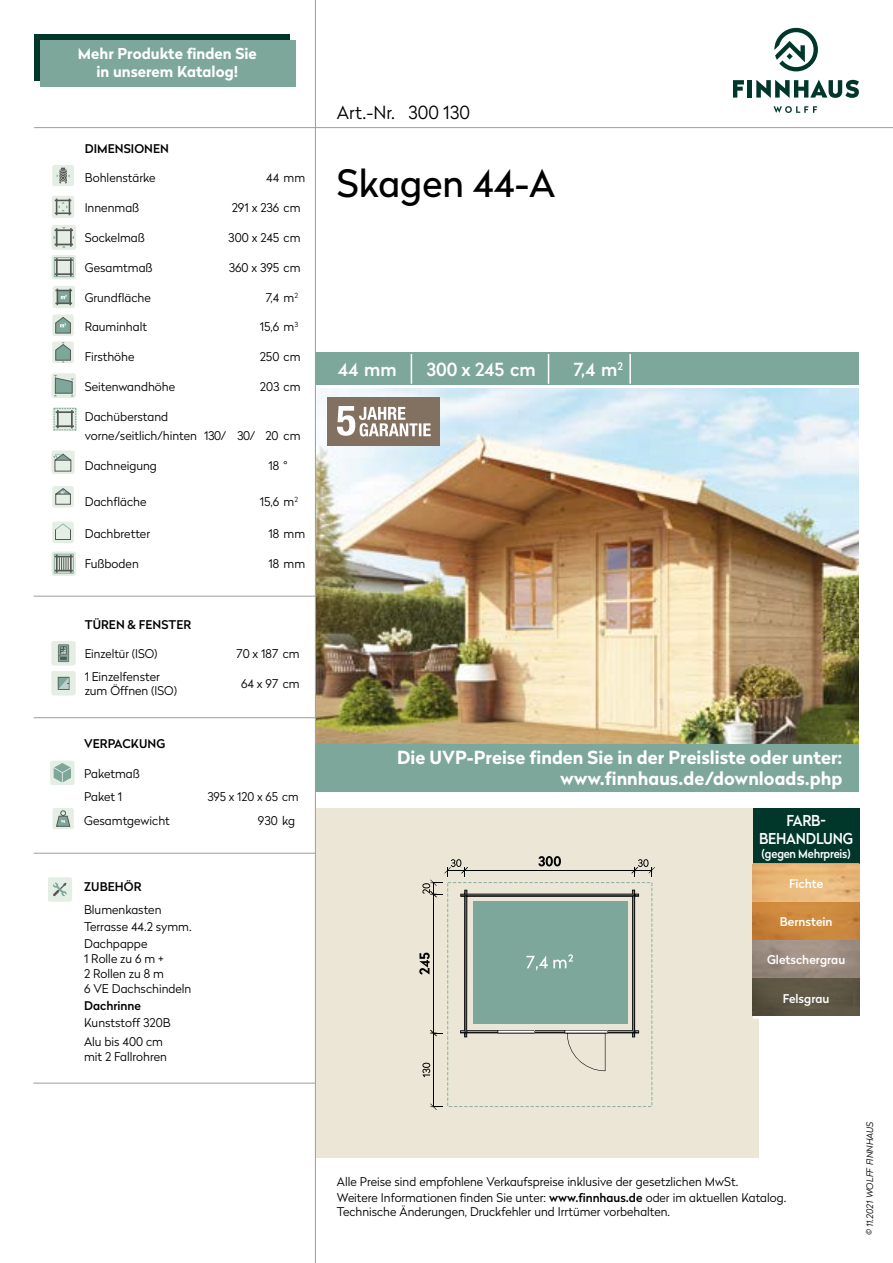
<style>
.page{position:relative;width:893px;height:1263px;background:#fff}
.page>*{position:absolute;margin:0;border:0;box-sizing:border-box;transform-origin:0 0}
.t1{font:37.5px "Radikal";color:#000}
.t2{font:700 18px/21.6px "Radikal";color:#fff;text-align:right}
.t3{font:500 18px "Radikal";color:#fff}
.t4{font:300 18px "Radikal";color:#000}
.t5{font:700 15px/18px "Radikal";color:#fff;text-align:center}
.t6{font:500 15px/18px "Radikal";letter-spacing:-.015em;color:#fff;text-align:center;scale:.93 1}
.t7{font:300 12px/14.4px "Radikal";color:#000}
.t8{font:500 12px "Radikal";letter-spacing:.005em;color:#000}
.t9{font:500 12px "Radikal";color:#fff}
.t10{font:500 12px "Radikal";letter-spacing:-.02em;color:#fff;scale:.93 1}
.t11{font:italic 300 9px "Radikal";color:#000}
.s1{font-weight:500}
</style>
<div class="page">
<div style="left:34px;top:34px;width:255px;height:46px;background:#00372a"></div>
<hr style="left:316px;top:127px;width:577px;height:1px;background:#9d9d9c">
<hr style="left:315px;top:0;width:1px;height:1263px;background:#9d9d9c">
<div style="left:40px;top:41px;width:255px;height:46px;background:#7ea79b"></div>
<div style="left:316px;top:808px;width:442px;height:350px;background:#ebe6d6"></div>
<div style="left:315px;top:352px;width:544px;height:32px;background:#7ea79b"></div>
<img style="left:316px;top:388px;width:543px;height:356px">
<div style="left:328px;top:397px;width:112px;height:48px;background:#827060"></div>
<svg style="left:337px;top:406px;width:94px;height:30px"></svg>
<div style="left:52px;top:641px;width:24px;height:24px;background:#e4eee4;border-radius:3px"></div>
<svg style="left:58px;top:644px;width:11px;height:18px"></svg>
<div style="left:52px;top:671px;width:24px;height:24px;background:#e4eee4;border-radius:3px"></div>
<svg style="left:58px;top:677px;width:12px;height:13px"></svg>
<div style="left:52px;top:165px;width:22px;height:21px;background:#e4eee4;border-radius:2px"></div>
<svg style="left:57px;top:168px;width:13px;height:15px"></svg>
<div style="left:52px;top:196px;width:22px;height:22px;background:#e4eee4;border-radius:2px"></div>
<svg style="left:55px;top:199px;width:16px;height:16px"></svg>
<div style="left:51px;top:225px;width:25px;height:25px;background:#e4eee4;border-radius:3px"></div>
<svg style="left:54px;top:227px;width:20px;height:21px"></svg>
<div style="left:52px;top:255px;width:24px;height:24px;background:linear-gradient(to right,#d0e0d5,#d8e6db);border-radius:3px"></div>
<svg style="left:54px;top:257px;width:20px;height:20px"></svg>
<div style="left:53px;top:286px;width:22px;height:22px;background:#e4eee4;border-radius:2px"></div>
<svg style="left:55px;top:289px;width:17px;height:16px"></svg>
<div style="left:52px;top:314px;width:22px;height:22px;background:#e4eee4;border-radius:2px"></div>
<svg style="left:55px;top:317px;width:16px;height:17px"></svg>
<div style="left:52px;top:342px;width:22px;height:21px;background:#e4eee4;border-radius:2px"></div>
<svg style="left:55px;top:342px;width:16px;height:21px"></svg>
<div style="left:51px;top:373px;width:25px;height:25px;background:#e4eee4;border-radius:3px"></div>
<svg style="left:54px;top:375px;width:20px;height:21px"></svg>
<svg style="left:53px;top:407px;width:24px;height:24px"></svg>
<svg style="left:54px;top:408px;width:23px;height:22px"></svg>
<div style="left:51px;top:451px;width:24px;height:23px;background:#e4eee4;border-radius:2px"></div>
<svg style="left:53px;top:453px;width:19px;height:19px"></svg>
<div style="left:52px;top:486px;width:22px;height:21px;background:#e4eee4;border-radius:2px"></div>
<svg style="left:55px;top:488px;width:16px;height:17px"></svg>
<div style="left:52px;top:522px;width:22px;height:21px;background:#e4eee4;border-radius:2px"></div>
<svg style="left:55px;top:523px;width:16px;height:17px"></svg>
<svg style="left:52px;top:551px;width:24px;height:25px"></svg>
<svg style="left:54px;top:554px;width:20px;height:20px"></svg>
<div style="left:50px;top:761px;width:25px;height:24px;background:#e4eee4;border-radius:3px"></div>
<svg style="left:54px;top:763px;width:17px;height:19px"></svg>
<div style="left:53px;top:808px;width:21px;height:21px;background:#e4eee4;border-radius:2px"></div>
<svg style="left:56px;top:810px;width:15px;height:17px"></svg>
<hr style="left:411px;top:354px;width:1px;height:30px;background:#fff">
<hr style="left:548px;top:354px;width:1px;height:30px;background:#fff">
<hr style="left:629px;top:354px;width:2px;height:30px;background:#fff">
<hr style="left:34px;top:596px;width:282px;height:1px;background:#9d9d9c">
<hr style="left:34px;top:717px;width:282px;height:1px;background:#9d9d9c">
<hr style="left:34px;top:127px;width:281px;height:1px;background:#9d9d9c">
<svg style="left:447px;top:1077px;width:205px;height:30px"></svg>
<hr style="left:433px;top:1033px;width:1px;height:74px;background:#010202">
<svg style="left:430px;top:1103px;width:12px;height:7px"></svg>
<svg style="left:419px;top:856px;width:236px;height:221px"></svg>
<div style="left:48px;top:877px;width:24px;height:24px;background:#e4eee4;border-radius:3px"></div>
<svg style="left:53px;top:883px;width:14px;height:13px"></svg>
<hr style="left:33px;top:1083px;width:282px;height:1px;background:#9d9d9c">
<hr style="left:34px;top:853px;width:282px;height:1px;background:#9d9d9c">
<div style="left:753px;top:808px;width:106px;height:56px;background:#00372a"></div>
<hr style="left:753px;top:863px;width:106px;height:2px;background:#fff">
<hr style="left:753px;top:1016px;width:106px;height:3px;background:#fff">
<img style="left:753px;top:865px;width:106px;height:151px">
<div style="left:316px;top:744px;width:543px;height:48px;background:#7ea79b"></div>
<svg style="left:774px;top:28px;width:44px;height:43px"></svg>
<svg style="left:773px;top:106px;width:44px;height:7px"></svg>
<svg style="left:733px;top:80px;width:11px;height:18px"></svg>
<hr style="left:748px;top:80px;width:4px;height:18px;background:#00372a">
<svg style="left:756px;top:80px;width:103px;height:18px"></svg>
<p class="t5" style="left:78px;top:44px;width:181px">Mehr Produkte finden Sie in unserem Katalog!</p>
<p class="t8" style="left:85px;top:140px;width:86px">DIMENSIONEN</p>
<p class="t7" style="left:85px;top:170px;width:72px">Bohlenstärke</p>
<p class="t7" style="left:266px;top:170px;width:40px">44 mm</p>
<p class="t7" style="left:85px;top:200px;width:56px">Innenmaß</p>
<p class="t7" style="left:232px;top:200px;width:70px">291 x 236 cm</p>
<p class="t7" style="left:85px;top:230px;width:62px">Sockelmaß</p>
<p class="t7" style="left:228px;top:230px;width:74px">300 x 245 cm</p>
<p class="t7" style="left:85px;top:260px;width:69px">Gesamtmaß</p>
<p class="t7" style="left:229px;top:260px;width:73px">360 x 395 cm</p>
<p class="t7" style="left:85px;top:289px;width:68px">Grundfläche</p>
<p class="t7" style="left:266px;top:289px;width:34px">7,4 m<sup>2</sup></p>
<p class="t7" style="left:85px;top:319px;width:64px">Rauminhalt</p>
<p class="t7" style="left:260px;top:319px;width:40px">15,6 m<sup>3</sup></p>
<p class="t7" style="left:85px;top:349px;width:51px">Firsthöhe</p>
<p class="t7" style="left:260px;top:349px;width:42px">250 cm</p>
<p class="t7" style="left:85px;top:379px;width:92px">Seitenwandhöhe</p>
<p class="t7" style="left:260px;top:379px;width:42px">203 cm</p>
<p class="t7" style="left:85px;top:406px;width:217px;line-height:19.5px">Dachüberstand<br>vorne/seitlich/hinten 130/ 30/ 20 cm</p>
<p class="t7" style="left:85px;top:458px;width:74px">Dachneigung</p>
<p class="t7" style="left:269px;top:458px;width:21px">18 °</p>
<p class="t7" style="left:85px;top:494px;width:63px">Dachfläche</p>
<p class="t7" style="left:260px;top:494px;width:40px">15,6 m<sup>2</sup></p>
<p class="t7" style="left:85px;top:526px;width:67px">Dachbretter</p>
<p class="t7" style="left:269px;top:526px;width:38px">18 mm</p>
<p class="t7" style="left:85px;top:556px;width:56px">Fußboden</p>
<p class="t7" style="left:269px;top:556px;width:38px">18 mm</p>
<p class="t8" style="left:85px;top:616px;width:108px">TÜREN &amp; FENSTER</p>
<p class="t7" style="left:85px;top:646px;width:74px">Einzeltür (ISO)</p>
<p class="t7" style="left:236px;top:646px;width:65px">70 x 187 cm</p>
<p class="t7" style="left:85px;top:669px;width:94px">1 Einzelfenster zum Öffnen (ISO)</p>
<p class="t7" style="left:241px;top:676px;width:60px">64 x 97 cm</p>
<p class="t8" style="left:84px;top:735px;width:83px">VERPACKUNG</p>
<p class="t7" style="left:84px;top:761px;width:57px;line-height:23.4px">Paketmaß<br>Paket 1</p>
<p class="t7" style="left:207px;top:789px;width:93px">395 x 120 x 65 cm</p>
<p class="t7" style="left:84px;top:813px;width:87px">Gesamtgewicht</p>
<p class="t7" style="left:258px;top:813px;width:39px">930 kg</p>
<p class="t8" style="left:84px;top:878px;width:59px">ZUBEHÖR</p>
<p class="t7" style="left:84px;top:901px;width:109px;line-height:17px">Blumenkasten<br>Terrasse 44.2 symm.<br>Dachpappe</p>
<p class="t7" style="left:84px;top:951px;width:109px">1 Rolle zu 6 m +<br>2 Rollen zu 8 m<br>6 VE Dachschindeln</p>
<p class="t8" style="left:84px;top:997px;width:59px">Dachrinne</p>
<p class="t7" style="left:84px;top:1012px;width:88px;line-height:19.5px">Kunststoff 320B<br>Alu bis 400 cm</p>
<p class="t7" style="left:84px;top:1048px;width:84px">mit 2 Fallrohren</p>
<h2 class="t4" style="left:337px;top:100px;width:134px">Art.-Nr. 300 130</h2>
<h1 class="t1" style="left:337px;top:157px;width:220px">Skagen 44-A</h1>
<h2 class="t3" style="left:338px;top:356px;width:60px">44 mm</h2>
<h2 class="t3" style="left:426px;top:356px;width:111px">300 x 245 cm</h2>
<h2 class="t3" style="left:574px;top:356px;width:51px">7,4 m<sup>2</sup></h2>
<h2 class="t2" style="left:397px;top:745px;width:447px">Die UVP-Preise finden Sie in der Preisliste oder unter: www.finnhaus.de/downloads.php</h2>
<p class="t6" style="left:759px;top:810px;width:103px">FARB-<br>BEHANDLUNG</p>
<p class="t10" style="left:762px;top:845px;width:97px">(gegen Mehrpreis)</p>
<p class="t9" style="left:789px;top:875px;width:36px">Fichte</p>
<p class="t9" style="left:780px;top:913px;width:54px">Bernstein</p>
<p class="t9" style="left:767px;top:951px;width:80px">Gletschergrau</p>
<p class="t9" style="left:783px;top:990px;width:48px">Felsgrau</p>
<p class="t7" style="left:337px;top:1174px;width:403px">Alle Preise sind empfohlene Verkaufspreise inklusive der gesetzlichen MwSt.</p>
<p class="t7" style="left:337px;top:1190px;width:451px">Weitere Informationen finden Sie unter: <span class="s1">www.finnhaus.de</span> oder im aktuellen Katalog.<br>Technische Änderungen, Druckfehler und Irrtümer vorbehalten.</p>
<p class="t11" style="left:864px;top:1235px;width:115px;rotate:-90deg">© 11.2021 WOLFF FINNHAUS</p>
</div>
